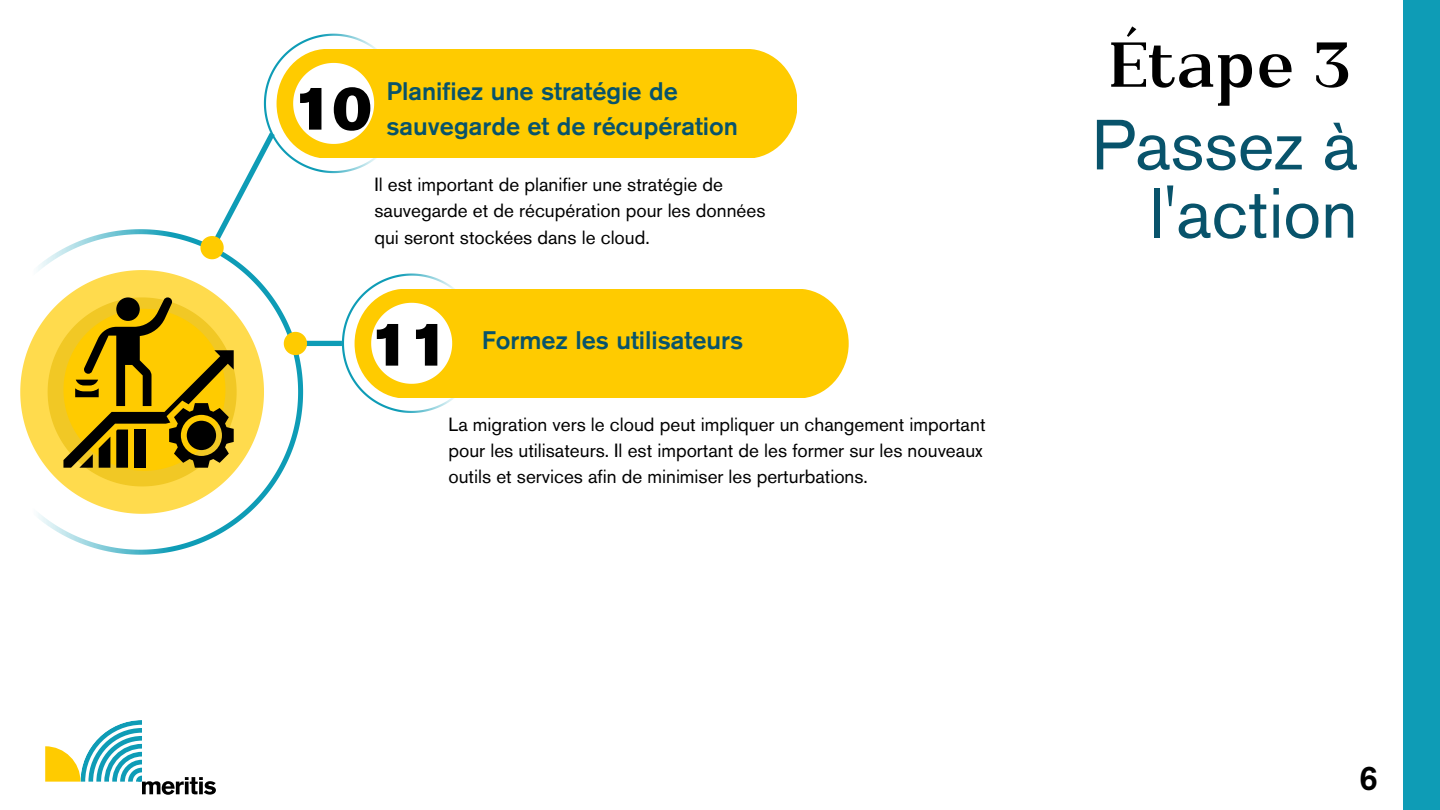
<style>
.page{position:relative;width:1440px;height:810px;background:#fff}
.page>*{position:absolute;margin:0;border:0;box-sizing:border-box;transform-origin:0 0}
.t1{font:600 76px "Kulachat Serif";color:#000}
.t2{font:70.2px/68.2px "Akzidenz Grotesk Std";color:#08536b;text-align:right}
.t3{font:60.6px "Akzidenz Grotesk Std Super";color:#000}
.t4{font:500 34px "Akzidenz Grotesk Std";color:#000}
.t5{font:500 25.2px/35.2px "Akzidenz Grotesk Std";color:#08536b}
.t6{font:19px/26.2px "Akzidenz Grotesk Std";color:#000}
</style>
<div class="page">
<div style="left:1403px;top:0;width:37px;height:810px;background:#0e9cb6"></div>
<svg style="left:45px;top:720px;width:171px;height:75px"></svg>
<svg style="left:38px;top:229px;width:265px;height:326px"></svg>
<svg style="left:20px;top:270px;width:244px;height:244px"></svg>
<div style="left:403px;top:49px;width:394px;height:108px;background:#ffcb00"></div>
<div style="left:298px;top:341px;width:44px;height:5px;background:#0e9cb6"></div>
<div style="left:481px;top:289px;width:368px;height:108px;background:#ffcb00"></div>
<svg style="left:342px;top:274px;width:139px;height:139px"></svg>
<svg style="left:200px;top:34px;width:203px;height:225px"></svg>
<svg style="left:284px;top:332px;width:23px;height:23px"></svg>
<svg style="left:48px;top:297px;width:189px;height:189px;background:#bb9a18"></svg>
<h3 class="t3" style="left:293px;top:73px;width:80px">10</h3>
<h3 class="t5" style="left:386px;top:73px;width:353px">Planifiez une stratégie de sauvegarde et de récupération</h3>
<p class="t6" style="left:374px;top:171px;width:393px">Il est important de planifier une stratégie de sauvegarde et de récupération pour les données qui seront stockées dans le cloud.</p>
<h3 class="t3" style="left:370px;top:309px;width:80px">11</h3>
<h3 class="t5" style="left:482px;top:322px;width:263px">Formez les utilisateurs</h3>
<p class="t6" style="left:448px;top:411px;width:539px">La migration vers le cloud peut impliquer un changement important pour les utilisateurs. Il est important de les former sur les nouveaux outils et services afin de minimiser les perturbations.</p>
<h1 class="t1" style="left:1109px;top:16px;width:245px">Étape 3</h1>
<h2 class="t2" style="left:1092px;top:110px;width:268px">Passez à l'action</h2>
<h3 class="t4" style="left:1359px;top:758px;width:21px">6</h3>
</div>
